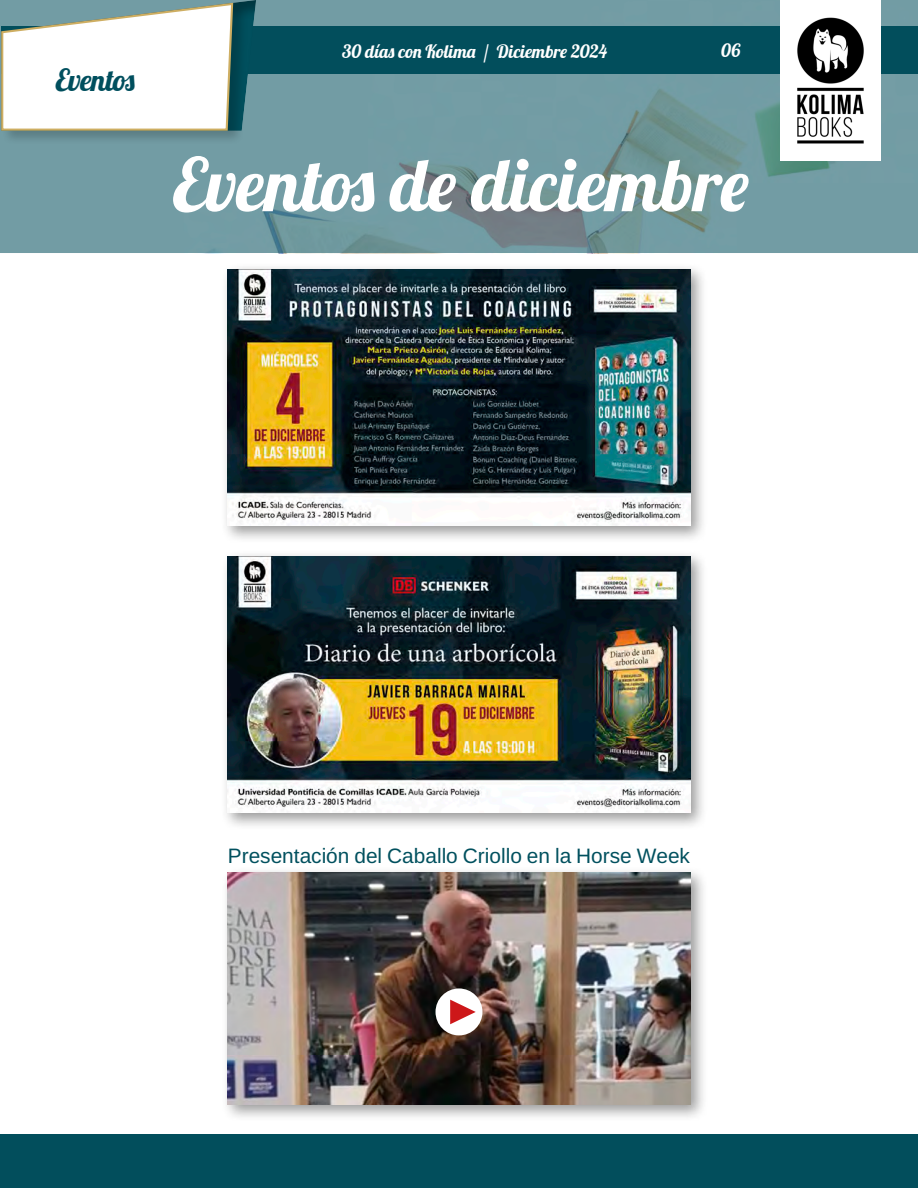
<style>
.page{position:relative;width:918px;height:1188px;background:#fff}
.page>*{position:absolute;margin:0;border:0;box-sizing:border-box;transform-origin:0 0}
.t1{font:73.5px "Lobster";color:#fff}
.t2{font:30px "Lobster";letter-spacing:-.02em;color:#004f5e}
.t3{font:20.85px "Arimo";color:#01505e}
.t4{font:18px "Lobster";color:#fff}
</style>
<div class="page">
<svg style="left:0;top:0;width:918px;height:253px;fill:#729ca4"></svg>
<div style="left:1px;top:26px;width:917px;height:48px;background:#024e5c"></div>
<div style="left:1px;top:1px;width:248px;height:144px;background:#000;opacity:.2"></div>
<svg style="left:0;top:0;width:256px;height:132px"></svg>
<img style="left:781px;top:0;width:99px;height:160px">
<div style="left:0;top:1134px;width:918px;height:54px;background:#024e5c"></div>
<div style="left:221px;top:550px;width:487px;height:280px;background:#000;opacity:.4"></div>
<img style="left:228px;top:557px;width:462px;height:256px">
<div style="left:221px;top:263px;width:487px;height:280px;background:#000;opacity:.4"></div>
<img style="left:228px;top:270px;width:462px;height:256px">
<div style="left:221px;top:866px;width:487px;height:256px;background:#000;opacity:.4"></div>
<img style="left:228px;top:873px;width:462px;height:231px">
<div style="left:436px;top:988px;width:46px;height:47px;background:#fff;border-radius:50%"></div>
<svg style="left:450px;top:1000px;width:26px;height:24px"></svg>
<h2 class="t2" style="left:55px;top:61px;width:81px">Eventos</h2>
<p class="t4" style="left:342px;top:40px;width:266px">30 días con Kolima / Diciembre 2024</p>
<p class="t4" style="left:721px;top:39px;width:21px">06</p>
<h1 class="t1" style="left:173px;top:138px;width:578px">Eventos de diciembre</h1>
<p class="t3" style="left:228px;top:841px;width:464px">Presentación del Caballo Criollo en la Horse Week</p>
</div>
